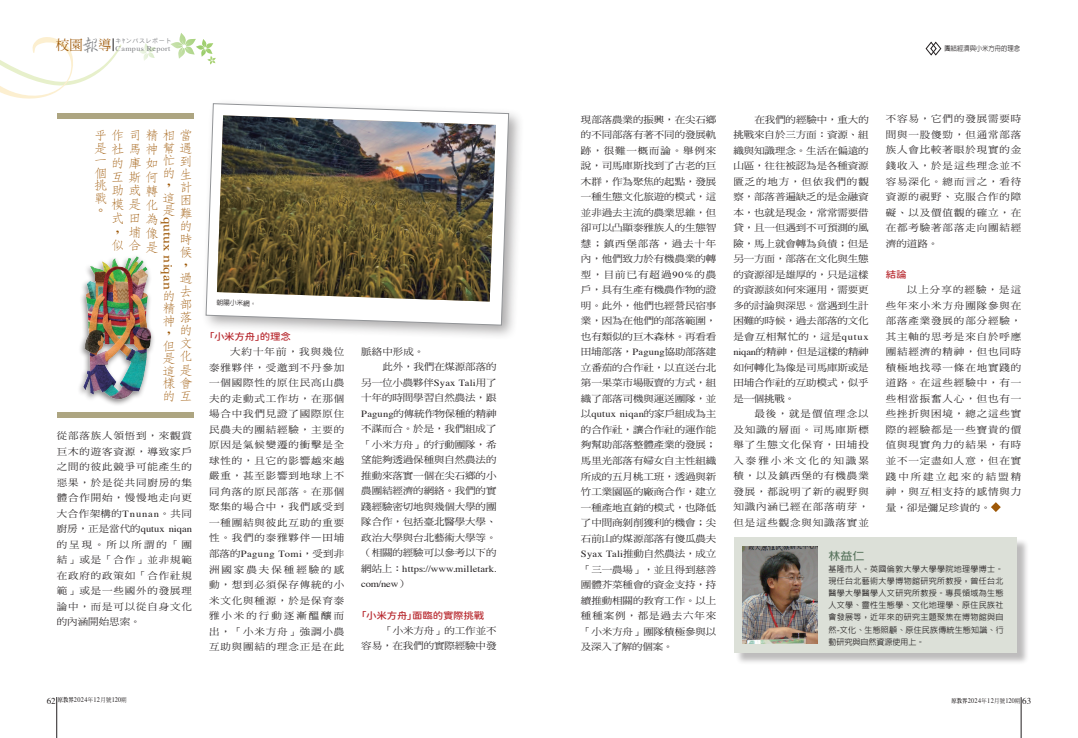
<style>
.page{position:relative;width:1078px;height:738px;background:#fff}
.page>*{position:absolute;margin:0;border:0;box-sizing:border-box;transform-origin:0 0}
.t1{font:300 12.6px/12.5px "AR Fang Song B5 HK";color:#9e5807;scale:1.11 1}
.t2{font:12.6px "Athelas";letter-spacing:.005em;color:#9e5807;scale:1.11 1}
.t3{font:700 10.8px "AR Hei B5";color:#5a755f;scale:1.11 1}
.t4{font:9.4px/15.5px "DF Ming Std W5";letter-spacing:.045em;color:#231f20;text-align:justify;scale:1.11 1}
.t5{font:9.4px/15.5px "DF Ming Std W5";letter-spacing:-.01em;color:#231f20;text-align:right;scale:1.11 1}
.t6{font:9.4px/15.5px "Times";letter-spacing:.01em;color:#231f20;scale:1.11 1}
.t7{font:9.4px "DF Ming Std W5";letter-spacing:-.015em;color:#231f20;scale:1.11 1}
.t8{font:9.4px "Gen Sen Rounded TW M";letter-spacing:-.025em;color:#b7282e;scale:1.11 1}
.t9{font:9.4px "Times";letter-spacing:.045em;color:#231f20;scale:1.11 1}
.t10{font:9.4px "DF Ming Std W5";letter-spacing:-.02em;color:#231f20;scale:1.11 1}
.t11{font:500 8px/12px "AR Hei B5";letter-spacing:.025em;color:#231f20;text-align:justify}
.t12{font:7.2px "Times";letter-spacing:.05em;color:#808285;scale:1.11 1}
.t13{font:7px "Times";letter-spacing:.05em;color:#231f20;scale:.9 1}
.t14{font:500 7px "AR Hei B5";color:#231f20;scale:.9 1}
.t15{font:500 6.7px "AR Hei B5";color:#231f20}
.t16{font:6px "Heisei Kaku Go Std W3";letter-spacing:.1em;color:#808285}
.s1{font-family:"AR Xing Shu B5";font-weight:500;font-size:18.5px}
.s2{font-family:"Times"}
.s3{font-family:"DF Ming Std W5"}
.s4{font-family:"Helvetica Neue";font-weight:400}
.s5{font-size:9px}
.s6{font-family:"AR Ming B5";font-weight:800;font-size:6px}
.s7{font-family:"DF Ming Std W5";font-size:6px}
</style>
<div class="page">
<svg style="left:170px;top:33px;width:46px;height:32px"></svg>
<svg style="left:139px;top:43px;width:16px;height:18px"></svg>
<hr style="left:57px;top:696px;width:1px;height:41px;background:#231f20">
<hr style="left:1020px;top:696px;width:1px;height:41px;background:#231f20">
<svg style="left:0;top:37px;width:122px;height:62px"></svg>
<svg style="left:991px;top:502px;width:9px;height:9px"></svg>
<svg style="left:925px;top:41px;width:16px;height:15px"></svg>
<div style="left:201px;top:99px;width:323px;height:241px;background:#231f20;opacity:.38"></div>
<svg style="left:206px;top:103px;width:302px;height:222px"></svg>
<img style="left:217px;top:115px;width:279px;height:186px">
<div style="left:735px;top:538px;width:293px;height:126px;background:#231f20;opacity:.3"></div>
<div style="left:734px;top:536px;width:282px;height:115px;background:#dce0d8"></div>
<img style="left:742px;top:546px;width:75px;height:96px">
<div style="left:57px;top:113px;width:136px;height:6px;background:#ada581"></div>
<div style="left:58px;top:412px;width:136px;height:6px;background:#ada581"></div>
<div style="left:77px;top:254px;width:79px;height:152px;background:#231f20;opacity:.53"></div>
<img style="left:77px;top:254px;width:79px;height:148px">
<p class="t12" style="left:56px;top:42px;width:105px"><sup>校園</sup><span class="s1">報</span><sup>導</sup> Campus Report</p>
<p class="t16" style="left:116px;top:37px;width:57px">キﾔンパスレポート</p>
<h1 class="t1" style="left:111px;top:128px;width:74px;line-height:13.8px;text-align:right">精相當<br>社馬神幫遇</h1>
<h1 class="t1" style="left:162px;top:155px;width:27px">忙到的<br>，<br>這是</h1>
<h1 class="t1" style="left:94px;top:129px;width:42px">乎作司是<br>一<br>個<br>挑<br>戰<br>。</h1>
<h1 class="t1" style="left:111px;top:156px;width:43px;line-height:13.8px">的庫如互斯何助或轉模是化式田<br>，<br>似合</h1>
<h1 class="t1" style="left:179px;top:168px;width:12px">生</h1>
<h1 class="t1" style="left:179px;top:181px;width:13px">計</h1>
<h1 class="t1" style="left:179px;top:194px;width:12px">困</h1>
<h1 class="t1" style="left:179px;top:207px;width:13px">難</h1>
<h1 class="t1" style="left:179px;top:220px;width:12px">的</h1>
<h1 class="t1" style="left:179px;top:233px;width:13px">時</h1>
<h1 class="t1" style="left:179px;top:246px;width:13px">候</h1>
<h1 class="t1" style="left:179px;top:259px;width:9px">，</h1>
<h1 class="t1" style="left:179px;top:272px;width:13px">過</h1>
<h1 class="t1" style="left:179px;top:285px;width:13px">去</h1>
<h1 class="t1" style="left:179px;top:298px;width:12px">部</h1>
<h1 class="t1" style="left:179px;top:311px;width:13px">落</h1>
<h1 class="t1" style="left:179px;top:324px;width:12px">的</h1>
<h1 class="t1" style="left:179px;top:337px;width:13px">文</h1>
<h1 class="t1" style="left:179px;top:350px;width:12px">化</h1>
<h1 class="t1" style="left:162px;top:364px;width:28px">這是</h1>
<h1 class="t1" style="left:162px;top:376px;width:29px">樣會</h1>
<h1 class="t1" style="left:162px;top:389px;width:28px">的互</h1>
<h1 class="t1" style="left:145px;top:212px;width:13px;line-height:13.9px;text-align:justify">為像是</h1>
<h1 class="t2" style="left:178px;top:216px;width:67px;rotate:90deg">qutux niqan</h1>
<h1 class="t1" style="left:162px;top:289px;width:13px">的精神，但是</h1>
<h1 class="t1" style="left:128px;top:225px;width:13px">埔</h1>
<p class="t4" style="left:57px;top:427px;width:123px">從部落族人領悟到，來觀賞巨木的遊客資源，導致家戶之間的彼此競爭可能產生的惡果，於是從共同廚房的集體合作開始，慢慢地走向更大合作架構的<span class="s2">Tnunan</span>。共同</p>
<p class="t6" style="left:57px;top:520px;width:123px"><span class="s3">廚房，正是當代的</span>qutux niqan</p>
<p class="t4" style="left:57px;top:536px;width:123px">的呈現。所以所謂的「團結」或是「合作」並非規範在政府的政策如「合作社規範」或是一些國外的發展理論中，而是可以從自身文化的內涵開始思索。</p>
<p class="t15" style="left:217px;top:298px;width:42px;rotate:2deg">朝陽小米網。</p>
<p class="t8" style="left:209px;top:331px;width:75px">「小米方舟」的理念</p>
<p class="t4" style="left:209px;top:343px;width:123px;text-indent:21px">大約十年前，我與幾位泰雅夥伴，受邀到不丹參加一個國際性的原住民高山農夫的走動式工作坊，在那個場合中我們見證了國際原住民農夫的團結經驗，主要的原因是氣候變遷的衝擊是全球性的，且它的影響越來越嚴重，甚至影響到地球上不同角落的原民部落。在那個聚集的場合中，我們感受到一種團結與彼此互助的重要性。我們的泰雅夥伴—田埔</p>
<p class="t9" style="left:209px;top:544px;width:123px"><span class="s3">部落的</span>Pagung Tomi<span class="s3">，受到非</span></p>
<p class="t4" style="left:209px;top:560px;width:123px">洲國家農夫保種經驗的感動，想到必須保存傳統的小米文化與種源，於是保育泰雅小米的行動逐漸醞釀而出，「小米方舟」強調小農互助與團結的理念正是在此</p>
<p class="t4" style="left:361px;top:343px;width:58px">脈絡中形成。</p>
<p class="t7" style="left:382px;top:361px;width:104px">此外，我們在煤源部落的</p>
<p class="t7" style="left:361px;top:377px;width:123px">另一位小農夥伴<span class="s2">Syax Tali</span>用了</p>
<p class="t5" style="left:361px;top:389px;width:123px">十年的時間學習自然農法，跟</p>
<p class="t10" style="left:361px;top:408px;width:123px"><span class="s2">Pagung</span>的傳統作物保種的精神</p>
<p class="t5" style="left:361px;top:420px;width:123px">不謀而合。於是，我們組成了</p>
<p class="t5" style="left:361px;top:436px;width:123px">「小米方舟」的行動團隊，希</p>
<p class="t5" style="left:361px;top:451px;width:123px">望能夠透過保種與自然農法的</p>
<p class="t5" style="left:361px;top:467px;width:123px">推動來落實一個在尖石鄉的小</p>
<p class="t5" style="left:361px;top:482px;width:123px">農團結經濟的網絡。我們的實</p>
<p class="t5" style="left:361px;top:498px;width:123px">踐經驗密切地與幾個大學的團</p>
<p class="t5" style="left:361px;top:513px;width:123px">隊合作，包括臺北醫學大學、</p>
<p class="t5" style="left:361px;top:529px;width:123px">政治大學與台北藝術大學等。</p>
<p class="t5" style="left:361px;top:544px;width:123px">（相關的經驗可以參考以下的</p>
<p class="t6" style="left:361px;top:559px;width:123px"><span class="s3">網站上：</span>https://www.milletark. com/new<span class="s3">）</span></p>
<p class="t8" style="left:361px;top:609px;width:112px">「小米方舟」面臨的實際挑戰</p>
<p class="t5" style="left:361px;top:622px;width:123px">「小米方舟」的工作並不<br>容易，在我們的實際經驗中發</p>
<p class="t14" style="left:944px;top:45px;width:85px">團結經濟與小米方舟的理念</p>
<p class="t4" style="left:581px;top:111px;width:123px">現部落農業的振興，在尖石鄉的不同部落有著不同的發展軌跡，很難一概而論。舉例來說，司馬庫斯找到了古老的巨木群，作為聚焦的起點，發展一種生態文化旅遊的模式，這並非過去主流的農業思維，但卻可以凸顯泰雅族人的生態智慧；鎮西堡部落，過去十年內，他們致力於有機農業的轉型，目前已有超過<span class="s2">90%</span>的農戶，具有生產有機農作物的證明。此外，他們也經營民宿事業，因為在他們的部落範圍，也有類似的巨木森林。再看看田埔部落，<span class="s2">Pagung</span>協助部落建立番茄的合作社，以直送台北第一果菜市場販賣的方式，組織了部落司機與運送團隊，並</p>
<p class="t6" style="left:581px;top:405px;width:123px"><span class="s3">以</span>qutux niqan<span class="s3">的家戶組成為主</span></p>
<p class="t4" style="left:581px;top:421px;width:123px">的合作社，讓合作社的運作能夠幫助部落整體產業的發展；馬里光部落有婦女自主性組織所成的五月桃工班，透過與新竹工業園區的廠商合作，建立一種產地直銷的模式，也降低了中間商剝削獲利的機會；尖石前山的煤源部落有傻瓜農夫<span class="s2">Syax Tali</span>推動自然農法，成立「三一農場」，並且得到慈善團體芥菜種會的資金支持，持續推動相關的教育工作。以上種種案例，都是過去六年來「小米方舟」團隊積極參與以及深入了解的個案。</p>
<p class="t4" style="left:733px;top:111px;width:123px;text-indent:21px">在我們的經驗中，重大的挑戰來自於三方面：資源、組織與知識理念。生活在偏遠的山區，往往被認為是各種資源匱乏的地方，但依我們的觀察，部落普遍缺乏的是金融資本，也就是現金，常常需要借貸，且一但遇到不可預測的風險，馬上就會轉為負債；但是另一方面，部落在文化與生態的資源卻是雄厚的，只是這樣的資源該如何來運用，需要更多的討論與深思。當遇到生計困難的時候，過去部落的文化是會互相幫忙的，這是<span class="s2">qutux niqan</span>的精神，但是這樣的精神如何轉化為像是司馬庫斯或是田埔合作社的互助模式，似乎是一個挑戰。</p>
<p class="t4" style="left:733px;top:406px;width:123px;text-indent:21px">最後，就是價值理念以及知識的層面。司馬庫斯標舉了生態文化保育，田埔投入泰雅小米文化的知識累積，以及鎮西堡的有機農業發展，都說明了新的視野與知識內涵已經在部落萌芽，但是這些觀念與知識落實並</p>
<p class="t4" style="left:885px;top:111px;width:123px">不容易，它們的發展需要時間與一股傻勁，但通常部落族人會比較著眼於現實的金錢收入，於是這些理念並不容易深化。總而言之，看待資源的視野、克服合作的障礙、以及價值觀的確立，在在都考驗著部落走向團結經濟的道路。</p>
<p class="t8" style="left:885px;top:269px;width:20px">結論</p>
<p class="t4" style="left:885px;top:282px;width:123px;text-indent:21px">以上分享的經驗，是這些年來小米方舟團隊參與在部落產業發展的部分經驗，其主軸的思考是來自於呼應團結經濟的精神，但也同時積極地找尋一條在地實踐的道路。在這些經驗中，有一些相當振奮人心，但也有一些挫折與困境，總之這些實際的經驗都是一些寶貴的價值與現實角力的結果，有時並不一定盡如人意，但在實踐中所建立起來的結盟精神，與互相支持的感情與力量，卻是彌足珍貴的。</p>
<p class="t3" style="left:828px;top:550px;width:34px">林益仁</p>
<p class="t11" style="left:828px;top:563px;width:177px">基隆市人。英國倫敦大學大學學院地理學博士。現任台北藝術大學博物館研究所教授，曾任台北醫學大學醫學人文研究所教授。專長領域為生態人文學、靈性生態學、文化地理學、原住民族社會發展等，近年來的研究主題聚焦在博物館與自然<span class="s4">-</span>文化、生態照顧、原住民族傳統生態知識、行動研究與自然資源使用上。</p>
<p class="t13" style="left:47px;top:693px;width:90px"><span class="s5">62</span> <span class="s6">原教界</span>2024<span class="s7">年</span>12<span class="s7">月號</span>120<span class="s7">期</span></p>
<p class="t13" style="left:951px;top:693px;width:90px"><span class="s6">原教界</span>2024<span class="s7">年</span>12<span class="s7">月號</span>120<span class="s7">期</span> <span class="s5">63</span></p>
</div>
